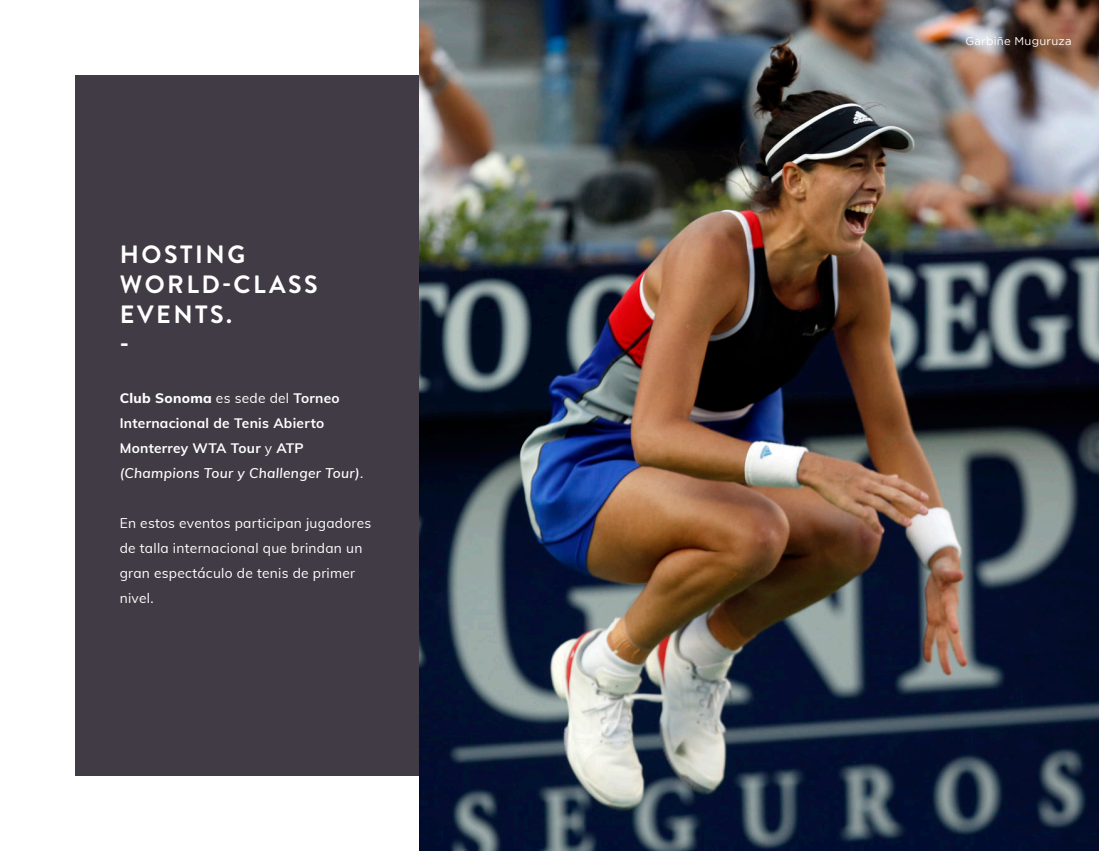
<style>
.page{position:relative;width:1099px;height:851px;background:#fff}
.page>*{position:absolute;margin:0;border:0;box-sizing:border-box;transform-origin:0 0}
.t1{font:700 25px/30px "Brandon Grotesque";letter-spacing:.1em;color:#fff}
.t2{font:700 13.75px/25px "Muli";letter-spacing:.02em;color:#fff}
.t3{font:13.75px/25px "Muli";letter-spacing:.02em;color:#fff}
.t4{font:11.25px "Gotham";letter-spacing:.02em;color:#fff}
.s1{font-weight:800}
.s2{font-weight:400}
.s3{font-weight:600;font-style:italic}
</style>
<div class="page">
<div style="left:75px;top:75px;width:950px;height:700px;background:#403b44"></div>
<img style="left:419px;top:0;width:679px;height:850px">
<h1 class="t1" style="left:120px;top:240px;width:200px">HOSTING<br>WORLD-CLASS<br>EVENTS.<br>-</h1>
<p class="t2" style="left:120px;top:387px;width:245px"><span class="s1">Club Sonoma</span> <span class="s2">es sede del</span> Torneo<br>Internacional de Tenis Abierto<br>Monterrey WTA Tour <span class="s2">y</span> ATP <span class="s3">(Champions Tour y Challenger Tour)</span><span class="s2">.</span></p>
<p class="t3" style="left:120px;top:512px;width:253px">En estos eventos participan jugadores de talla internacional que brindan un gran espectáculo de tenis de primer nivel.</p>
<p class="t4" style="left:965px;top:37px;width:108px">Garbiñe Muguruza</p>
</div>
